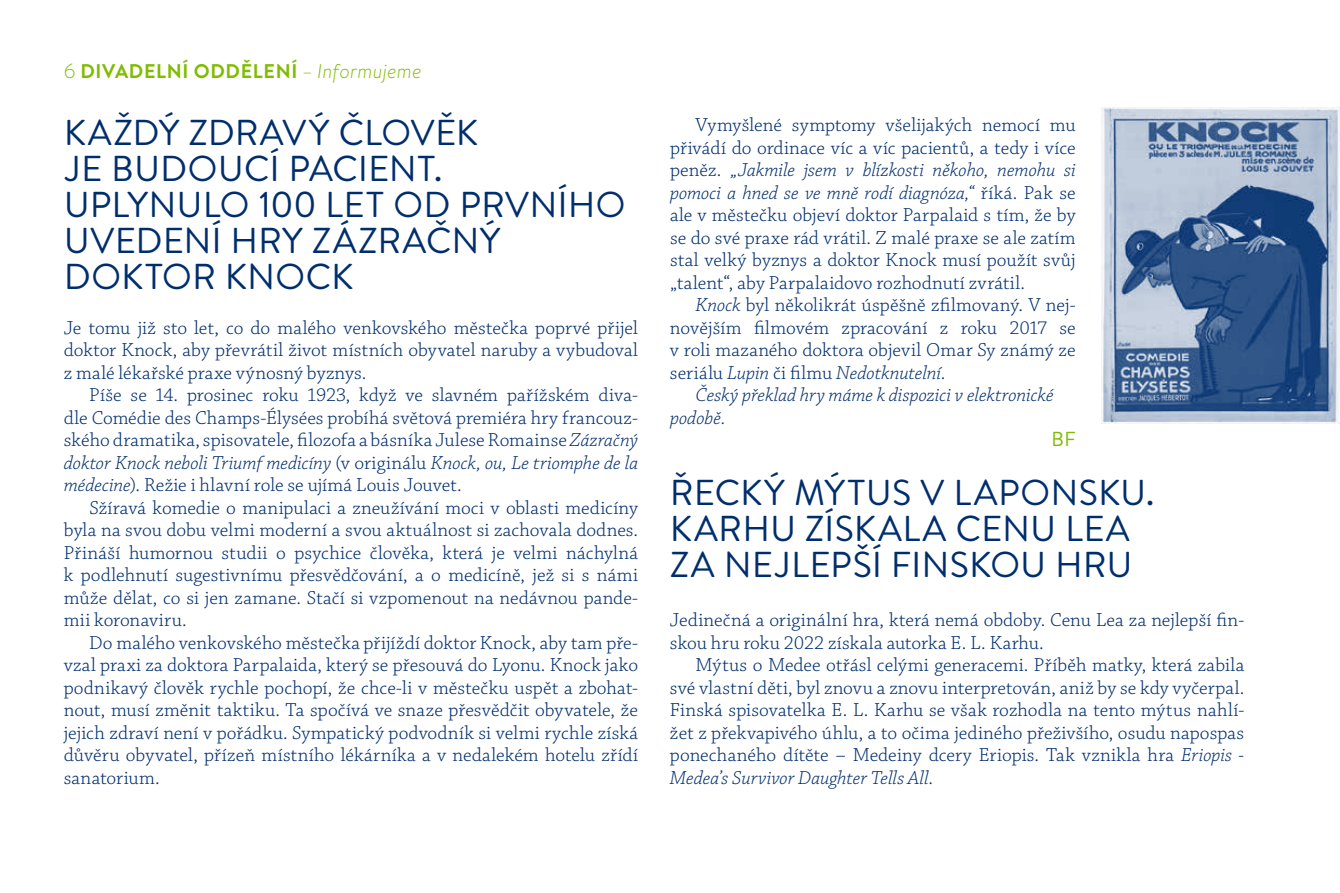
<style>
.page{position:relative;width:1340px;height:893px;background:#fff}
.page>*{position:absolute;margin:0;border:0;box-sizing:border-box;transform-origin:0 0}
.t1{font:36px/36px "Brandon Text";letter-spacing:.015em;color:#002e6d}
.t2{font:20.25px "Brandon Text";color:#80bc00}
.t3{font:300 19.8px/22.5px "Chaparral Pro";letter-spacing:.005em;color:#002e6d;text-align:justify}
.t4{font:italic 300 19.8px/22.5px "Chaparral Pro";color:#002e6d}
.t5{font:700 19.8px "Brandon Text";letter-spacing:.035em;color:#80bc00}
.s1{font-weight:300;font-size:20.25px}
.s2{font-weight:300;font-style:italic}
.s3{font-style:italic}
</style>
<div class="page">
<img style="left:1101px;top:108px;width:238px;height:316px">
<p class="t5" style="left:64px;top:57px;width:359px"><span class="s1">6</span> DIVADELNÍ ODDĚLENÍ <span class="s2">– Informujeme</span></p>
<h1 class="t1" style="left:64px;top:113px;width:563px">KAŽDÝ ZDRAVÝ ČLOVĚK<br>JE BUDOUCÍ PACIENT.<br>UPLYNULO 100 LET OD PRVNÍHO<br>UVEDENÍ HRY ZÁZRAČNÝ<br>DOKTOR KNOCK</h1>
<p class="t3" style="left:64px;top:317px;width:576px">Je tomu již sto let, co do malého venkovského městečka poprvé přijel doktor Knock, aby převrátil život místních obyvatel naruby a vybudoval z malé lékařské praxe výnosný byznys.</p>
<p class="t3" style="left:64px;top:385px;width:576px;text-indent:26px">Píše se 14. prosinec roku 1923, když ve slavném pařížském diva‑ dle Comédie des Champs‑Élysées probíhá světová premiéra hry francouz‑ ského dramatika, spisovatele, filozofa a básníka Julese Romainse <span class="s3">Zázračný doktor Knock neboli Triumf medicíny</span> (v originálu <span class="s3">Knock, ou, Le triomphe de la médecine</span>). Režie i hlavní role se ujímá Louis Jouvet.</p>
<p class="t3" style="left:64px;top:497px;width:576px;text-indent:26px">Sžíravá komedie o manipulaci a zneužívání moci v oblasti medicíny byla na svou dobu velmi moderní a svou aktuálnost si zachovala dodnes.<br>Přináší humornou studii o psychice člověka, která je velmi náchylná k podlehnutí sugestivnímu přesvědčování, a o medicíně, jež si s námi může dělat, co si jen zamane. Stačí si vzpomenout na nedávnou pande‑ mii koronaviru.</p>
<p class="t3" style="left:64px;top:632px;width:576px;text-indent:26px">Do malého venkovského městečka přijíždí doktor Knock, aby tam pře‑ vzal praxi za doktora Parpalaida, který se přesouvá do Lyonu. Knock jako podnikavý člověk rychle pochopí, že chce‑li v městečku uspět a zbohat‑ nout, musí změnit taktiku. Ta spočívá ve snaze přesvědčit obyvatele, že jejich zdraví není v pořádku. Sympatický podvodník si velmi rychle získá důvěru obyvatel, přízeň místního lékárníka a v nedalekém hotelu zřídí sanatorium.</p>
<p class="t3" style="left:670px;top:115px;width:407px;text-indent:26px">Vymyšlené symptomy všelijakých nemocí mu přivádí do ordinace víc a víc pacientů, a tedy i více peněz. <span class="s3">„Jakmile jsem v blízkosti někoho, nemohu si pomoci a hned se ve mně rodí diagnóza,“</span> říká. Pak se ale v městečku objeví doktor Parpalaid s tím, že by se do své praxe rád vrátil. Z malé praxe se ale zatím stal velký byznys a doktor Knock musí použít svůj „talent“, aby Parpalaidovo rozhodnutí zvrátil.</p>
<p class="t3" style="left:670px;top:295px;width:407px;text-indent:26px"><span class="s3">Knock</span> byl několikrát úspěšně zfilmovaný. V nej‑ novějším filmovém zpracování z roku 2017 se v roli mazaného doktora objevil Omar Sy známý ze seriálu <span class="s3">Lupin</span> či filmu <span class="s3">Nedotknutelní</span>.</p>
<p class="t4" style="left:670px;top:385px;width:385px;text-indent:26px">Český překlad hry máme k dispozici v elektronické podobě.</p>
<p class="t2" style="left:1051px;top:425px;width:26px">BF</p>
<h1 class="t1" style="left:670px;top:473px;width:486px">ŘECKÝ MÝTUS V LAPONSKU.<br>KARHU ZÍSKALA CENU LEA<br>ZA NEJLEPŠÍ FINSKOU HRU</h1>
<p class="t3" style="left:670px;top:610px;width:576px">Jedinečná a originální hra, která nemá obdoby. Cenu Lea za nejlepší fin‑ skou hru roku 2022 získala autorka E. L. Karhu.</p>
<p class="t3" style="left:670px;top:655px;width:576px;text-indent:26px">Mýtus o Medee otřásl celými generacemi. Příběh matky, která zabila své vlastní děti, byl znovu a znovu interpretován, aniž by se kdy vyčerpal.<br>Finská spisovatelka E. L. Karhu se však rozhodla na tento mýtus nahlí‑ žet z překvapivého úhlu, a to očima jediného přeživšího, osudu napospas ponechaného dítěte – Medeiny dcery Eriopis. Tak vznikla hra <span class="s3">Eriopis - Medea’s Survivor Daughter Tells All</span>.</p>
</div>
